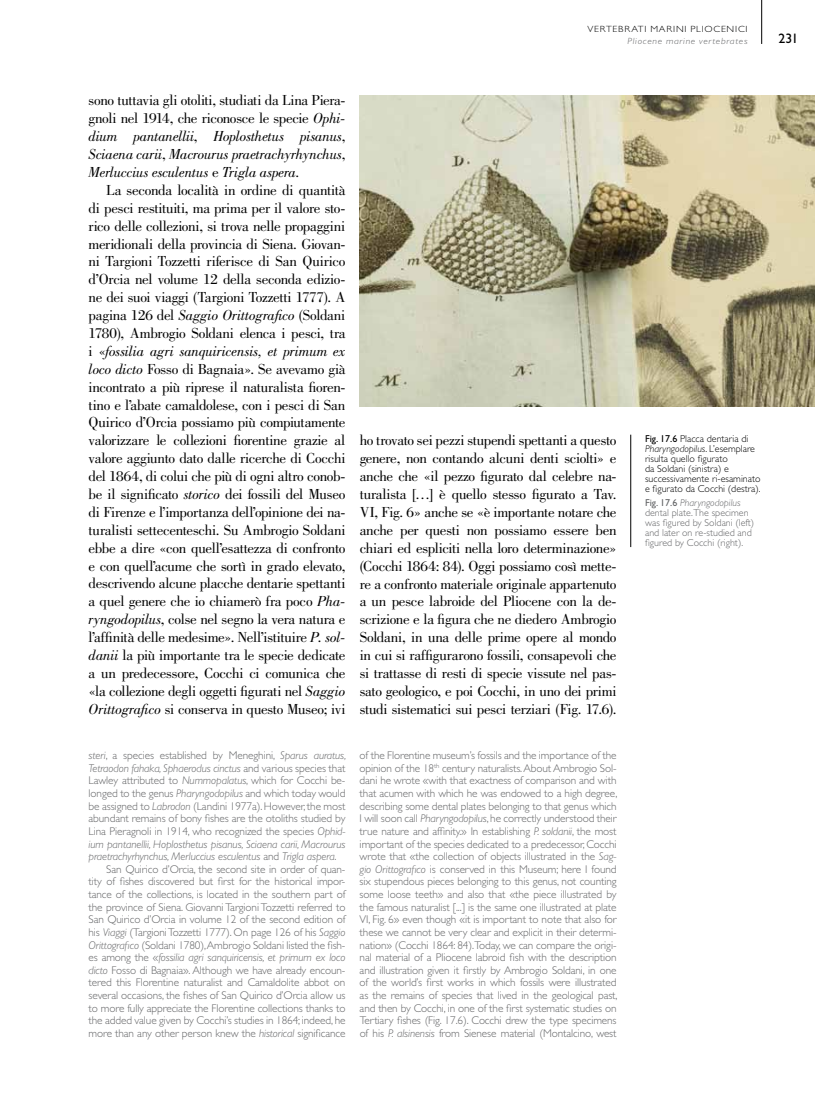
<style>
.page{position:relative;width:815px;height:1099px;background:#fff}
.page>*{position:absolute;margin:0;border:0;box-sizing:border-box;transform-origin:0 0}
.t1{font:15px/17.9px "Bodoni Std";letter-spacing:-.02em;color:#000;text-align:justify}
.t2{font:italic 15px/17.9px "Bodoni Std";letter-spacing:-.02em;color:#000;text-align:justify}
.t3{font:13.75px "Gill Sans Std";color:#000}
.t4{font:300 11.25px/12.6px "Gill Sans Std";letter-spacing:-.01em;color:#646567;text-align:justify}
.t5{font:italic 300 11.25px "Gill Sans Std";letter-spacing:-.005em;color:#646567}
.t6{font:300 10px/10px "Gill Sans Std";color:#000}
.t7{font:300 10px/10px "Gill Sans Std";color:#646567}
.t8{font:300 9px "Gill Sans Std";letter-spacing:.075em;color:#000;scale:1.11 1}
.t9{font:italic 300 9px "Gill Sans Std";letter-spacing:.07em;color:#646567;scale:1.11 1}
.s1{font-style:normal}
.s2{font-style:italic}
.s3{font-weight:400}
</style>
<div class="page">
<hr style="left:761px;top:0;width:1px;height:44px;background:#000">
<img style="left:360px;top:95px;width:455px;height:311px">
<hr style="left:631px;top:434px;width:1px;height:113px;background:#000">
<p class="t8" style="left:587px;top:24px;width:146px">Vertebrati marin i pliocen ici</p>
<p class="t9" style="left:627px;top:36px;width:110px">Pliocene marine vertebrates</p>
<p class="t3" style="left:778px;top:31px;width:21px">231</p>
<h1 class="t2" style="left:89px;top:92px;width:258px"><span class="s1">sono tuttavia gli otoliti, studiati da Lina Piera&shy;gnoli nel 1914, che riconosce le specie</span> Ophi&shy;dium pantanellii<span class="s1">,</span> Hoplosthetus pisanus<span class="s1">, </span>Sciaena carii<span class="s1">,</span> Macrourus praetrachyrhynchus<span class="s1">, </span>Merluccius esculentus <span class="s1">e</span> Trigla aspera<span class="s1">.</span></h1>
<p class="t1" style="left:89px;top:181px;width:258px;text-indent:18px">La seconda località in ordine di quantità di pesci restituiti, ma prima per il valore sto&shy;rico delle collezioni, si trova nelle propaggini meridionali della provincia di Siena. Giovan&shy;ni Targioni Tozzetti riferisce di San Quirico d’Orcia nel volume 12 della seconda edizio&shy;ne dei suoi viaggi (Targioni Tozzetti 1777). A pagina 126 del <span class="s2">Saggio Orittografico</span> (Soldani 1780), Ambrogio Soldani elenca i pesci, tra i «<span class="s2">fossilia agri sanquiricensis, et primum ex loco dicto</span> Fosso di Bagnaia». Se avevamo già incontrato a più riprese il naturalista fioren&shy;tino e l’abate camaldolese, con i pesci di San Quirico d’Orcia possiamo più compiutamente valorizzare le collezioni fiorentine grazie al valore aggiunto dato dalle ricerche di Cocchi del 1864, di colui che più di ogni altro conob&shy;be il significato <span class="s2">storico</span> dei fossili del Museo di Firenze e l’importanza dell’opinione dei na&shy;turalisti settecenteschi. Su Ambrogio Soldani ebbe a dire «con quell’esattezza di confronto e con quell’acume che sortì in grado elevato, descrivendo alcune placche dentarie spettanti a quel genere che io chiamerò fra poco <span class="s2">Pha&shy;ryngodopilus</span>, colse nel segno la vera natura e l’affinità delle medesime». Nell’istituire <span class="s2">P. sol&shy;danii</span> la più importante tra le specie dedicate a un predecessore, Cocchi ci comunica che «la collezione degli oggetti figurati nel <span class="s2">Saggio Orittografico</span> si conserva in questo Museo; ivi</p>
<p class="t1" style="left:360px;top:431px;width:258px">ho trovato sei pezzi stupendi spettanti a questo genere, non contando alcuni denti sciolti» e anche che «il pezzo figurato dal celebre na&shy;turalista […] è quello stesso figurato a Tav.<br>VI, Fig. 6» anche se «è importante notare che anche per questi non possiamo essere ben chiari ed espliciti nella loro determinazione» (Cocchi 1864: 84). Oggi possiamo così mette&shy;re a confronto materiale originale appartenuto a un pesce labroide del Pliocene con la de&shy;scrizione e la figura che ne diedero Ambrogio Soldani, in una delle prime opere al mondo in cui si raffigurarono fossili, consapevoli che si trattasse di resti di specie vissute nel pas&shy;sato geologico, e poi Cocchi, in uno dei primi studi sistematici sui pesci terziari (Fig. 17.6).</p>
<p class="t6" style="left:645px;top:434px;width:117px"><span class="s3">Fig. 17.6</span> Placca dentaria di<br><span class="s2">Pharyngodopilus</span>. L’esemplare risulta quello figurato<br>da Soldani (sinistra) e successivamente ri-esaminato e figurato da Cocchi (destra).</p>
<p class="t7" style="left:645px;top:497px;width:111px"><span class="s3">Fig. 17.6</span> <span class="s2">Pharyngodopilus </span>dental plate.The specimen was figured by Soldani (left) and later on re-studied and figured by Cocchi (right).</p>
<p class="t4" style="left:89px;top:749px;width:259px"><span class="s2">steri</span>, a species established by Meneghini, <span class="s2">Sparus auratus,</span></p>
<p class="t5" style="left:89px;top:761px;width:258px">Tetraodon fahaka, Sphaerodus cinctus <span class="s1">and various species that</span></p>
<p class="t4" style="left:89px;top:774px;width:258px">Lawley attributed to <span class="s2">Nummopalatus</span>, which for Cocchi be-</p>
<p class="t4" style="left:89px;top:787px;width:258px">longed to the genus <span class="s2">Pharyngodopilus</span> and which today would</p>
<p class="t4" style="left:89px;top:799px;width:258px">be assigned to <span class="s2">Labrodon</span> (Landini 1977a). H owever, the most</p>
<p class="t4" style="left:89px;top:812px;width:258px">abundant remains of bony fishes are the otoliths studied by</p>
<p class="t4" style="left:89px;top:825px;width:258px">Lina Pieragnoli in 1914, who recognized the species <span class="s2">Ophid-</span></p>
<p class="t5" style="left:89px;top:837px;width:258px">ium pantanellii, Hoplosthetus pisanus, Sciaena carii, Macrourus</p>
<p class="t5" style="left:89px;top:850px;width:250px">praetrachyrhynchus, Merluccius esculentus <span class="s1">and</span> Trigla aspera<span class="s1">.</span></p>
<p class="t4" style="left:106px;top:862px;width:241px">San Quirico d’Orcia, the second site in order of quan-</p>
<p class="t4" style="left:89px;top:875px;width:258px">tity of fishes discovered but first for the historical impor-</p>
<p class="t4" style="left:89px;top:888px;width:259px">tance of the collections, is located in the southern part of</p>
<p class="t4" style="left:89px;top:900px;width:258px">the province of Siena. Giovanni Targioni Tozzetti referred to</p>
<p class="t4" style="left:89px;top:913px;width:259px">San Quirico d’Orcia in volume 12 of the second edition of</p>
<p class="t4" style="left:89px;top:925px;width:258px">his <span class="s2">Viaggi</span> (Targioni Tozzetti 1777). On page 126 of his <span class="s2">Saggio</span></p>
<p class="t4" style="left:89px;top:938px;width:258px"><span class="s2">Orittografico</span> (Soldani 1780), Ambrogio Soldani listed the fish-</p>
<p class="t5" style="left:89px;top:951px;width:258px"><span class="s1">es among the «</span>fossilia agri sanquiricensis, et primum ex loco</p>
<p class="t4" style="left:89px;top:963px;width:258px"><span class="s2">dicto</span> Fosso di Bagnaia». Although we have already encoun-</p>
<p class="t4" style="left:89px;top:976px;width:258px">tered this Florentine naturalist and Camaldolite abbot on</p>
<p class="t4" style="left:89px;top:989px;width:258px">several occasions, the fishes of San Quirico d’Orcia allow us</p>
<p class="t4" style="left:89px;top:1001px;width:258px">to more fully appreciate the Florentine collections thanks to</p>
<p class="t4" style="left:89px;top:1014px;width:258px">the added value given by Cocchi’s studies in 1864; indeed, he</p>
<p class="t4" style="left:89px;top:1026px;width:258px">more than any other person knew the <span class="s2">historical</span> significance</p>
<p class="t4" style="left:360px;top:749px;width:259px">of the Florentine museum’s fossils and the importance of the opinion of the 18<sup>th</sup> century naturalists. About Ambrogio Sol&shy;dani he wrote «with that exactness of comparison and with that acumen with which he was endowed to a high degree, describing some dental plates belonging to that genus which I will soon call <span class="s2">Pharyngodopilus</span>, he correctly understood their true nature and affinity.» I n establishing <span class="s2">P. soldanii</span>, the most important of the species dedicated to a predecessor, Cocchi wrote that «the collection of objects illustrated in the <span class="s2">Sag&shy;gio Orittografico</span> is conserved in this Museum; here I found six stupendous pieces belonging to this genus, not counting some loose teeth» and also that «the piece illustrated by the famous naturalist [...] is the same one illustrated at plate VI , Fig. 6» even though «it is important to note that also for these we cannot be very clear and explicit in their determi&shy;nation» (Cocchi 1864: 84).Today, we can compare the origi&shy;nal material of a Pliocene labroid fish with the description and illustration given it firstly by Ambrogio Soldani, in one of the world’s first works in which fossils were illustrated as the remains of species that lived in the geological past, and then by Cocchi, in one of the first systematic studies on Tertiary fishes (Fig. 17.6). Cocchi drew the type specimens of his <span class="s2">P. alsinensis</span> from Sienese material (Montalcino, west</p>
</div>
